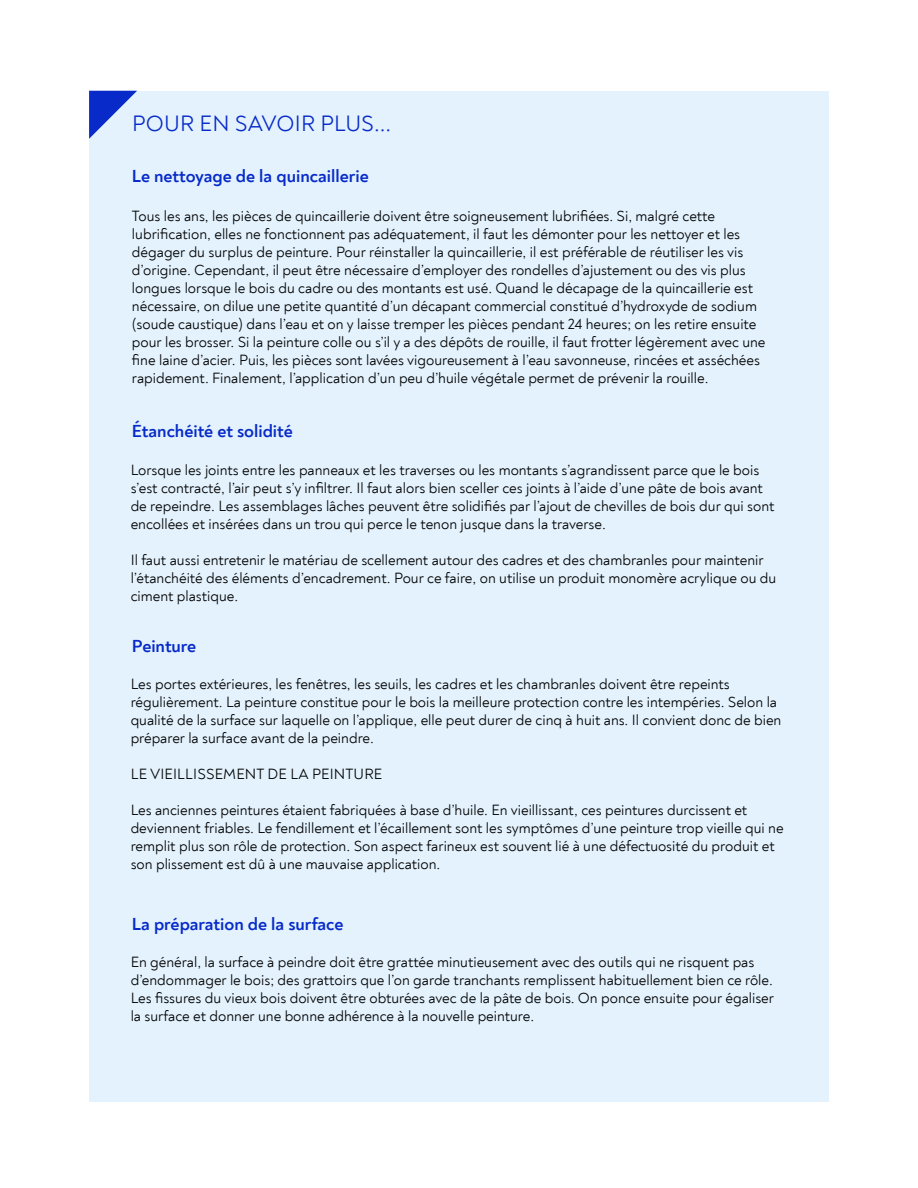
<style>
.page{position:relative;width:918px;height:1188px;background:#fff}
.page>*{position:absolute;margin:0;border:0;box-sizing:border-box;transform-origin:0 0}
.t1{font:22.5px "Noah";letter-spacing:.01em;color:#072ac8}
.t2{font:700 18px "Noah";color:#072ac8}
.t3{font:15px/18px "Noah";color:#000}
</style>
<div class="page">
<div style="left:89px;top:91px;width:740px;height:1011px;background:#e3f2fd"></div>
<svg style="left:89px;top:91px;width:48px;height:48px"></svg>
<h1 class="t1" style="left:132px;top:110px;width:261px">POUR EN SAVOIR PLUS...</h1>
<p class="t2" style="left:132px;top:164px;width:238px">Le nettoyage de la quincaillerie</p>
<p class="t3" style="left:132px;top:207px;width:635px">Tous les ans, les pièces de quincaillerie doivent être soigneusement lubrifiées. Si, malgré cette lubrification, elles ne fonctionnent pas adéquatement, il faut les démonter pour les nettoyer et les dégager du surplus de peinture. Pour réinstaller la quincaillerie, il est préférable de réutiliser les vis d’origine. Cependant, il peut être nécessaire d’employer des rondelles d’ajustement ou des vis plus longues lorsque le bois du cadre ou des montants est usé. Quand le décapage de la quincaillerie est nécessaire, on dilue une petite quantité d’un décapant commercial constitué d’hydroxyde de sodium (soude caustique) dans l’eau et on y laisse tremper les pièces pendant 24 heures; on les retire ensuite pour les brosser. Si la peinture colle ou s’il y a des dépôts de rouille, il faut frotter légèrement avec une fine laine d’acier. Puis, les pièces sont lavées vigoureusement à l’eau savonneuse, rincées et asséchées rapidement. Finalement, l’application d’un peu d’huile végétale permet de prévenir la rouille.</p>
<p class="t2" style="left:132px;top:420px;width:162px">Étanchéité et solidité</p>
<p class="t3" style="left:131px;top:462px;width:645px">Lorsque les joints entre les panneaux et les traverses ou les montants s’agrandissent parce que le bois s’est contracté, l’air peut s’y infiltrer. Il faut alors bien sceller ces joints à l’aide d’une pâte de bois avant de repeindre. Les assemblages lâches peuvent être solidifiés par l’ajout de chevilles de bois dur qui sont encollées et insérées dans un trou qui perce le tenon jusque dans la traverse.</p>
<p class="t3" style="left:131px;top:552px;width:647px">Il faut aussi entretenir le matériau de scellement autour des cadres et des chambranles pour maintenir l’étanchéité des éléments d’encadrement. Pour ce faire, on utilise un produit monomère acrylique ou du ciment plastique.</p>
<p class="t2" style="left:132px;top:634px;width:66px">Peinture</p>
<p class="t3" style="left:131px;top:675px;width:652px">Les portes extérieures, les fenêtres, les seuils, les cadres et les chambranles doivent être repeints régulièrement. La peinture constitue pour le bois la meilleure protection contre les intempéries. Selon la qualité de la surface sur laquelle on l’applique, elle peut durer de cinq à huit ans. Il convient donc de bien préparer la surface avant de la peindre.</p>
<p class="t3" style="left:131px;top:765px;width:253px">LE VIEILLISSEMENT DE LA PEINTURE</p>
<p class="t3" style="left:131px;top:801px;width:654px">Les anciennes peintures étaient fabriquées à base d’huile. En vieillissant, ces peintures durcissent et deviennent friables. Le fendillement et l’écaillement sont les symptômes d’une peinture trop vieille qui ne remplit plus son rôle de protection. Son aspect farineux est souvent lié à une défectuosité du produit et son plissement est dû à une mauvaise application.</p>
<p class="t2" style="left:132px;top:912px;width:213px">La préparation de la surface</p>
<p class="t3" style="left:131px;top:953px;width:645px">En général, la surface à peindre doit être grattée minutieusement avec des outils qui ne risquent pas d’endommager le bois; des grattoirs que l’on garde tranchants remplissent habituellement bien ce rôle.<br>Les fissures du vieux bois doivent être obturées avec de la pâte de bois. On ponce ensuite pour égaliser la surface et donner une bonne adhérence à la nouvelle peinture.</p>
</div>
